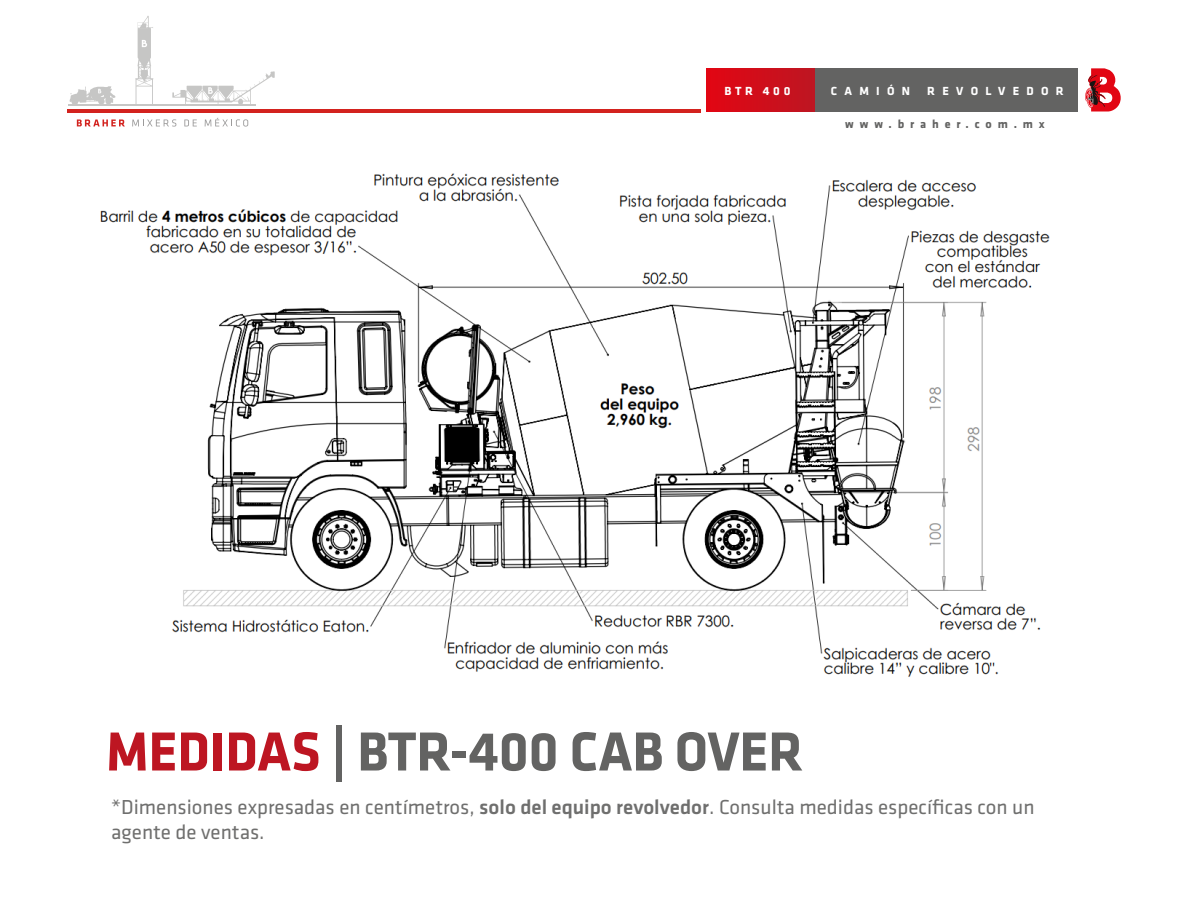
<style>
.page{position:relative;width:1188px;height:918px;background:#fff}
.page>*{position:absolute;margin:0;border:0;box-sizing:border-box;transform-origin:0 0}
.t1{font:700 57px "Klavika";color:#636362;scale:.95 1}
.t2{font:21px/25.2px "Klavika";color:#6f6f6e}
.t3{font:700 12.15px "Klavika";letter-spacing:.6em;color:#fff}
.t4{font:700 12.15px "Klavika";letter-spacing:.48em;color:#636362}
.s1{color:#bd1622}
.s2{font-weight:500}
</style>
<div class="page">
<img style="left:100px;top:173px;width:950px;height:504px">
<div style="left:814px;top:68px;width:264px;height:43px;background:#636362"></div>
<div style="left:707px;top:68px;width:107px;height:43px;background:linear-gradient(to right,#e20613,#be1622)"></div>
<svg style="left:1085px;top:68px;width:36px;height:43px"></svg>
<hr style="left:67px;top:109px;width:633px;height:4px;background:#d3221e">
<svg style="left:77px;top:119px;width:48px;height:7px"></svg>
<svg style="left:132px;top:119px;width:44px;height:8px"></svg>
<svg style="left:184px;top:119px;width:13px;height:7px"></svg>
<svg style="left:205px;top:118px;width:43px;height:9px"></svg>
<svg style="left:172px;top:71px;width:103px;height:34px"></svg>
<svg style="left:70px;top:86px;width:46px;height:19px"></svg>
<svg style="left:135px;top:16px;width:19px;height:89px"></svg>
<hr style="left:68px;top:105px;width:187px;height:1px;background:#c6c6c5">
<p class="t3" style="left:725px;top:84px;width:67px">BTR 400</p>
<p class="t3" style="left:831px;top:84px;width:81px">CAMIÓN</p>
<p class="t3" style="left:927px;top:84px;width:138px">REVOLVEDOR</p>
<p class="t4" style="left:845px;top:117px;width:201px">www.braher.com.mx</p>
<h1 class="t1" style="left:106px;top:721px;width:735px"><span class="s1">MEDIDAS</span> | BTR-400 CAB OVER</h1>
<p class="t2" style="left:111px;top:795px;width:925px">*Dimensiones expresadas en centímetros, <span class="s2">solo del equipo revolvedor</span>. Consulta medidas específicas con un agente de ventas.</p>
</div>
